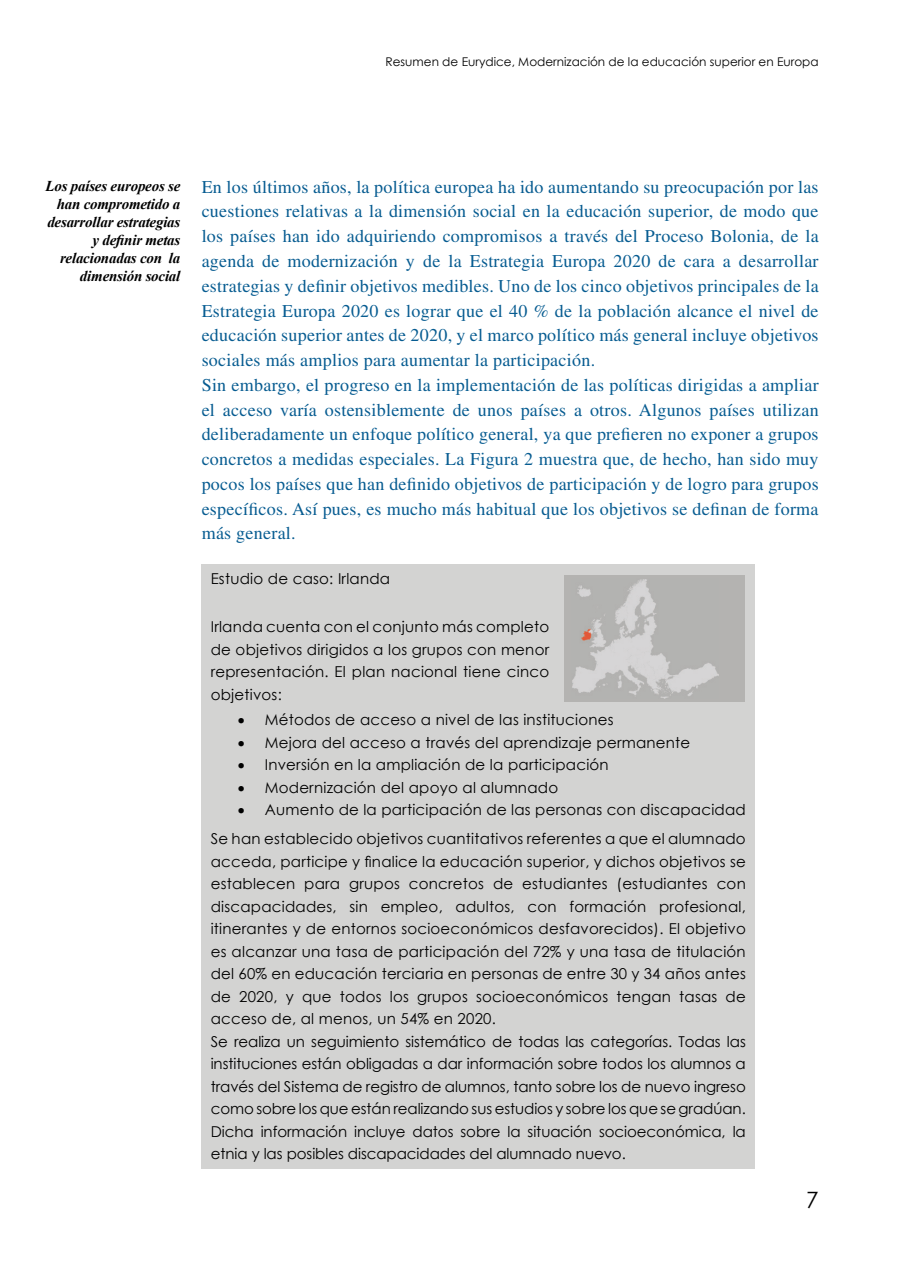
<style>
.page{position:relative;width:897px;height:1267px;background:#fff}
.page>*{position:absolute;margin:0;border:0;box-sizing:border-box;transform-origin:0 0}
.t1{font:22.5px "Century Gothic";color:#000}
.GENERAL-PARRAFO-1{font:18px/24.8px "Times LT Std";letter-spacing:.015em;color:#075c91;text-align:justify}
.t2{font:15px/22.5px "Century Gothic";letter-spacing:.015em;color:#000;text-align:justify}
.a7_12_Encart{font:italic 700 15px/18px "Times New Roman";letter-spacing:-.015em;color:#000;text-align:right}
.t3{font:12px "Century Gothic";color:#000}
</style>
<div class="page">
<div style="left:202px;top:564px;width:552px;height:604px;background:#d3d3d2"></div>
<div style="left:564px;top:575px;width:180px;height:127px;background:#b4b3b1"></div>
<img style="left:572px;top:579px;width:146px;height:119px">
<p class="t3" style="left:385px;top:53px;width:434px">Resumen de Eurydice, Modernización de la educación superior en Europa</p>
<p class="a7_12_Encart" style="left:45px;top:176px;width:136px">Los países europeos se han comprometido a desarrollar estrategias y definir metas relacionadas con la dimensión social</p>
<p class="GENERAL-PARRAFO-1" style="left:202px;top:174px;width:618px">En los últimos años, la política europea ha ido aumentando su preocupación por las cuestiones relativas a la dimensión social en la educación superior, de modo que los países han ido adquiriendo compromisos a través del Proceso Bolonia, de la agenda de modernización y de la Estrategia Europa 2020 de cara a desarrollar estrategias y definir objetivos medibles. Uno de los cinco objetivos principales de la Estrategia Europa 2020 es lograr que el 40 % de la población alcance el nivel de educación superior antes de 2020, y el marco político más general incluye objetivos sociales más amplios para aumentar la participación.</p>
<p class="GENERAL-PARRAFO-1" style="left:202px;top:372px;width:618px">Sin embargo, el progreso en la implementación de las políticas dirigidas a ampliar el acceso varía ostensiblemente de unos países a otros. Algunos países utilizan deliberadamente un enfoque político general, ya que prefieren no exponer a grupos concretos a medidas especiales. La Figura 2 muestra que, de hecho, han sido muy pocos los países que han definido objetivos de participación y de logro para grupos específicos. Así pues, es mucho más habitual que los objetivos se definan de forma más general.</p>
<p class="t2" style="left:211px;top:567px;width:181px">Estudio de caso: Irlanda</p>
<p class="t2" style="left:211px;top:615px;width:340px">Irlanda cuenta con el conjunto más completo de objetivos dirigidos a los grupos con menor representación. El plan nacional tiene cinco objetivos:</p>
<p class="t2" style="left:238px;top:708px;width:377px">• Métodos de acceso a nivel de las instituciones</p>
<p class="t2" style="left:238px;top:731px;width:454px">• Mejora del acceso a través del aprendizaje permanente</p>
<p class="t2" style="left:238px;top:753px;width:372px">• Inversión en la ampliación de la participación</p>
<p class="t2" style="left:238px;top:776px;width:322px">• Modernización del apoyo al alumnado</p>
<p class="t2" style="left:211px;top:795px;width:536px;line-height:28.5px;text-align:right">• Aumento de la participación de las personas con discapacidad<br>Se han establecido objetivos cuantitativos referentes a que el alumnado</p>
<p class="t2" style="left:211px;top:849px;width:536px;text-align:left">acceda, participe y finalice la educación superior, y dichos objetivos se establecen para grupos concretos de estudiantes (estudiantes con discapacidades, sin empleo, adultos, con formación profesional, itinerantes y de entornos socioeconómicos desfavorecidos). El objetivo es alcanzar una tasa de participación del 72% y una tasa de titulación del 60% en educación terciaria en personas de entre 30 y 34 años antes de 2020, y que todos los grupos socioeconómicos tengan tasas de acceso de, al menos, un 54% en 2020.<br>Se realiza un seguimiento sistemático de todas las categorías. Todas las instituciones están obligadas a dar información sobre todos los alumnos a través del Sistema de registro de alumnos, tanto sobre los de nuevo ingreso como sobre los que están realizando sus estudios y sobre los que se gradúan.<br>Dicha información incluye datos sobre la situación socioeconómica, la etnia y las posibles discapacidades del alumnado nuevo.</p>
<h1 class="t1" style="left:806px;top:1183px;width:14px">7</h1>
</div>
